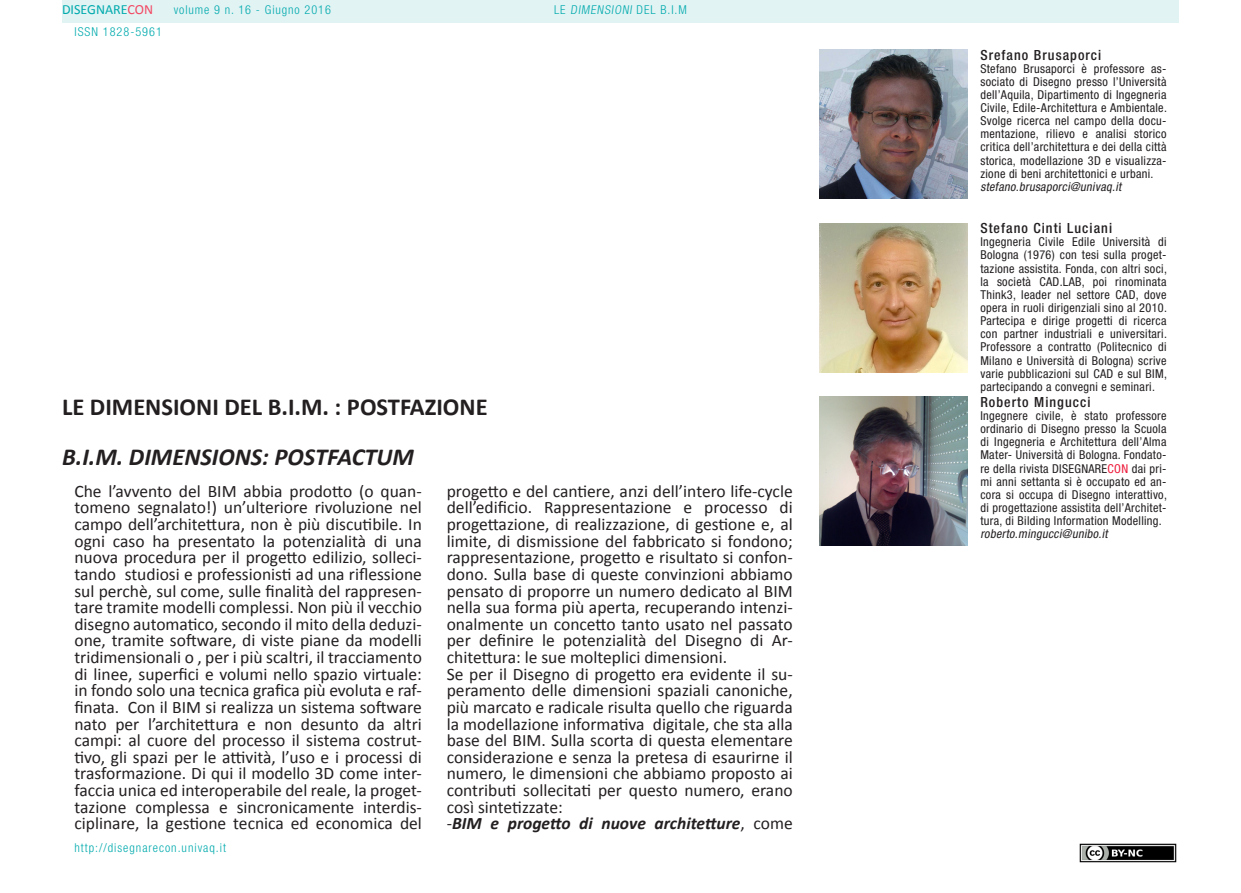
<style>
.page{position:relative;width:1241px;height:893px;background:#fff}
.page>*{position:absolute;margin:0;border:0;box-sizing:border-box;transform-origin:0 0}
.t1{font:700 24.5px "Calibri";color:#231f20}
.t2{font:italic 700 24.5px "Calibri";color:#231f20}
.t3{font:17.5px/16.6px "Calibri";color:#231f20;text-align:justify}
.t4{font:italic 700 17.5px "Calibri";color:#231f20}
.t5{font:500 condensed 14px "Helvetica Neue LT Std";letter-spacing:.075em;color:#231f20}
.t6{font:14px "Calibri";color:#00aaad}
.t7{font:condensed 12.25px/13.1px "Helvetica Neue LT Std";letter-spacing:.025em;color:#231f20;text-align:justify}
.t8{font:300 condensed 12.25px "Helvetica Neue LT Std";letter-spacing:.08em;color:#00aaad}
.t9{font:italic condensed 12.25px "Helvetica Neue LT Std";color:#231f20}
.s1{color:#f24862}
.s2{font-weight:400;font-style:normal}
.s3{color:#ed1a3a}
</style>
<div class="page">
<div style="left:62px;top:0;width:1116px;height:23px;background:#e2f3f4"></div>
<img style="left:1079px;top:843px;width:97px;height:20px">
<img style="left:819px;top:50px;width:148px;height:148px">
<img style="left:819px;top:223px;width:148px;height:149px">
<img style="left:819px;top:397px;width:148px;height:149px">
<p class="t6" style="left:62px;top:1px;width:93px">DISEGNARE<span class="s1">CON</span></p>
<p class="t8" style="left:74px;top:24px;width:89px">ISSN 1828-5961</p>
<p class="t8" style="left:174px;top:3px;width:159px">volume 9 n. 16 - Giugno 2016</p>
<p class="t8" style="left:554px;top:3px;width:134px">L E DIMENSIONI D E L B . I . M</p>
<p class="t1" style="left:62px;top:392px;width:427px">LE DIMENSIONI DEL B.I.M. : POSTFAZIONE</p>
<p class="t2" style="left:62px;top:441px;width:353px">B.I.M. DIMENSIONS: POSTFACTUM</p>
<p class="t3" style="left:74px;top:482px;width:349px">Che l’avvento del BIM abbia prodotto (o quan&shy;tomeno segnalato!) un’ulteriore rivoluzione nel campo dell’architettura, non è più discutibile. In ogni caso ha presentato la potenzialità di una nuova procedura per il progetto edilizio, solleci&shy;tando studiosi e professionisti ad una riflessione sul perchè, sul come, sulle finalità del rappresen&shy;tare tramite modelli complessi. Non più il vecchio disegno automatico, secondo il mito della deduzi&shy;one, tramite software, di viste piane da modelli tridimensionali o , per i più scaltri, il tracciamento di linee, superfici e volumi nello spazio virtuale: in fondo solo una tecnica grafica più evoluta e raf&shy;finata. Con il BIM si realizza un sistema software nato per l’architettura e non desunto da altri campi: al cuore del processo il sistema costrut&shy;tivo, gli spazi per le attività, l’uso e i processi di trasformazione. Di qui il modello 3D come inter&shy;faccia unica ed interoperabile del reale, la proget&shy;tazione complessa e sincronicamente interdis&shy;ciplinare, la gestione tecnica ed economica del</p>
<p class="t3" style="left:446px;top:482px;width:347px">progetto e del cantiere, anzi dell’intero life-cycle dell’edificio. Rappresentazione e processo di progettazione, di realizzazione, di gestione e, al limite, di dismissione del fabbricato si fondono; rappresentazione, progetto e risultato si confon&shy;dono. Sulla base di queste convinzioni abbiamo pensato di proporre un numero dedicato al BIM nella sua forma più aperta, recuperando intenzi&shy;onalmente un concetto tanto usato nel passato per definire le potenzialità del Disegno di Ar&shy;chitettura: le sue molteplici dimensioni.</p>
<p class="t3" style="left:446px;top:665px;width:347px">Se per il Disegno di progetto era evidente il su&shy;peramento delle dimensioni spaziali canoniche, più marcato e radicale risulta quello che riguarda la modellazione informativa digitale, che sta alla base del BIM. Sulla scorta di questa elementare considerazione e senza la pretesa di esaurirne il numero, le dimensioni che abbiamo proposto ai contributi sollecitati per questo numero, erano così sintetizzate:</p>
<p class="t4" style="left:446px;top:812px;width:347px"><span class="s2">-</span>BIM e progetto di nuove architetture<span class="s2">, come</span></p>
<p class="t8" style="left:74px;top:841px;width:153px">http://disegnarecon.univaq.it</p>
<p class="t5" style="left:980px;top:46px;width:122px">Srefano Brusaporci</p>
<p class="t7" style="left:980px;top:62px;width:188px">Stefano Brusaporci è professore as&shy;sociato di Disegno presso l’Università dell’Aquila, Dipartimento di Ingegneria Civile, Edile-Architettura e Ambientale.<br>Svolge ricerca nel campo della docu&shy;mentazione, rilievo e analisi storico critica dell’architettura e dei della città storica, modellazione 3D e visualizza&shy;zione di beni architettonici e urbani.</p>
<p class="t9" style="left:980px;top:179px;width:145px">stefano.brusaporci@univaq.it</p>
<p class="t5" style="left:980px;top:220px;width:133px">Stefano Cinti Luciani</p>
<p class="t7" style="left:980px;top:235px;width:188px">Ingegneria Civile Edile Università di Bologna (1976) con tesi sulla proget&shy;tazione assistita. Fonda, con altri soci, la società CAD.LAB, poi rinominata Think3, leader nel settore CAD, dove opera in ruoli dirigenziali sino al 2010.<br>Partecipa e dirige progetti di ricerca con partner industriali e universitari.<br>Professore a contratto (Politecnico di Milano e Università di Bologna) scrive varie pubblicazioni sul CAD e sul BIM, partecipando a convegni e seminari.</p>
<p class="t5" style="left:980px;top:394px;width:112px">Roberto Mingucci</p>
<p class="t7" style="left:980px;top:409px;width:188px">Ingegnere civile, è stato professore ordinario di Disegno presso la Scuola di Ingegneria e Architettura dell’Alma Mater- Università di Bologna. Fondato&shy;re della rivista DISEGNARE<span class="s3">CON</span> dai pri&shy;mi anni settanta si è occupato ed an&shy;cora si occupa di Disegno interattivo, di progettazione assistita dell’Architet&shy;tura, di Bilding Information Modelling.</p>
<p class="t9" style="left:980px;top:527px;width:131px">roberto.mingucci@unibo.it</p>
</div>
